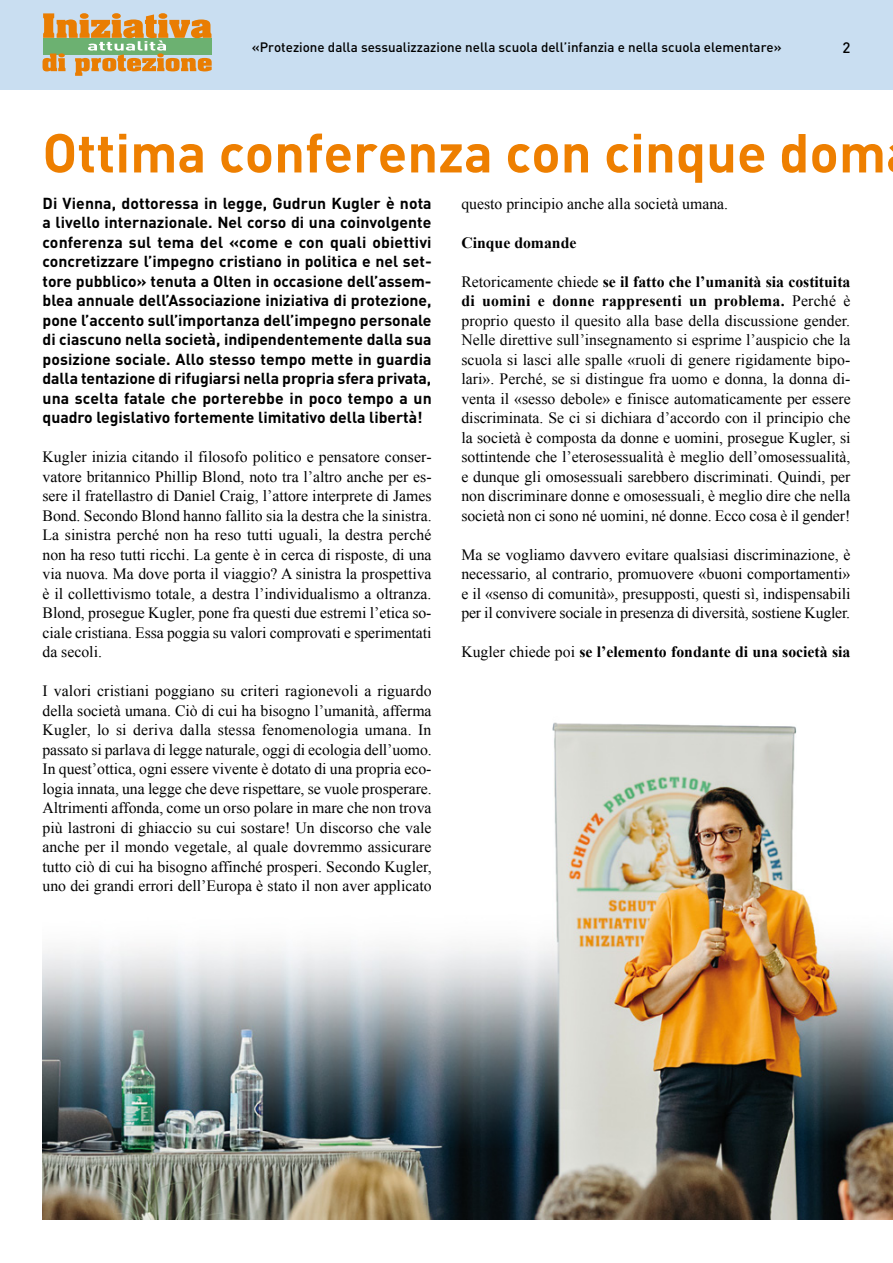
<style>
.page{position:relative;width:893px;height:1263px;background:#fff}
.page>*{position:absolute;margin:0;border:0;box-sizing:border-box;transform-origin:0 0}
.t1{font:700 54px "DIN";color:#ee7f00}
.t2{font:15.75px/19.5px "Times New Roman";letter-spacing:-.005em;color:#000;text-align:justify}
.t3{font:700 15.75px/19.5px "DIN";color:#000;text-align:justify}
.t4{font:700 15.75px "Times New Roman";color:#000}
.t5{font:500 15px "DIN";color:#000}
.t6{font:500 13.5px "DIN";color:#000}
.s1{font-weight:700}
.s2{font-weight:400}
</style>
<div class="page">
<div style="left:0;top:0;width:893px;height:89px;background:#c9def1"></div>
<svg style="left:43px;top:13px;width:169px;height:63px"></svg>
<img style="left:43px;top:722px;width:850px;height:497px">
<p class="t6" style="left:252px;top:38px;width:531px">«Protezione dalla sessualizzazione nella scuola dell’infanzia e nella scuola elementare»</p>
<p class="t5" style="left:842px;top:38px;width:9px">2</p>
<h1 class="t1" style="left:43px;top:118px;width:845px">Ottima conferenza con cinque dom</h1>
<p class="t3" style="left:43px;top:193px;width:391px">Di Vienna, dottoressa in legge, Gudrun Kugler è nota a livello internazionale. Nel corso di una coinvolgente conferenza sul tema del «come e con quali obiettivi concretizzare l’impegno cristiano in politica e nel set&shy;tore pubblico» tenuta a Olten in occasione dell’assem&shy;blea annuale dell’Associazione iniziativa di protezione, pone l’accento sull’importanza dell’impegno personale di ciascuno nella società, indipendentemente dalla sua posizione sociale. Allo stesso tempo mette in guardia dalla tentazione di rifugiarsi nella propria sfera privata, una scelta fatale che porterebbe in poco tempo a un quadro legislativo fortemente limitativo della libertà!</p>
<p class="t2" style="left:43px;top:447px;width:391px">Kugler inizia citando il filosofo politico e pensatore conser&shy;vatore britannico Phillip Blond, noto tra l’altro anche per es&shy;sere il fratellastro di Daniel Craig, l’attore interprete di James Bond. Secondo Blond hanno fallito sia la destra che la sinistra.<br>La sinistra perché non ha reso tutti uguali, la destra perché non ha reso tutti ricchi. La gente è in cerca di risposte, di una via nuova. Ma dove porta il viaggio? A sinistra la prospettiva è il collettivismo totale, a destra l’individualismo a oltranza.<br>Blond, prosegue Kugler, pone fra questi due estremi l’etica so&shy;ciale cristiana. Essa poggia su valori comprovati e sperimentati da secoli.</p>
<p class="t2" style="left:43px;top:681px;width:391px">I valori cristiani poggiano su criteri ragionevoli a riguardo della società umana. Ciò di cui ha bisogno l’umanità, afferma Kugler, lo si deriva dalla stessa fenomenologia umana. In passato si parlava di legge naturale, oggi di ecologia dell’uomo.<br>In quest’ottica, ogni essere vivente è dotato di una propria eco&shy;logia innata, una legge che deve rispettare, se vuole prosperare.<br>Altrimenti affonda, come un orso polare in mare che non trova più lastroni di ghiaccio su cui sostare! Un discorso che vale anche per il mondo vegetale, al quale dovremmo assicurare tutto ciò di cui ha bisogno affinché prosperi. Secondo Kugler, uno dei grandi errori dell’Europa è stato il non aver applicato</p>
<p class="t2" style="left:461px;top:194px;width:268px">questo principio anche alla società umana.</p>
<p class="t4" style="left:461px;top:232px;width:117px">Cinque domande</p>
<p class="t2" style="left:461px;top:272px;width:391px">Retoricamente chiede <span class="s1">se il fatto che l’umanità sia costituita di uomini e donne rappresenti un problema.</span> Perché è proprio questo il quesito alla base della discussione gender.<br>Nelle direttive sull’insegnamento si esprime l’auspicio che la scuola si lasci alle spalle «ruoli di genere rigidamente bipo&shy;lari». Perché, se si distingue fra uomo e donna, la donna di&shy;venta il «sesso debole» e finisce automaticamente per essere discriminata. Se ci si dichiara d’accordo con il principio che la società è composta da donne e uomini, prosegue Kugler, si sottintende che l’eterosessualità è meglio dell’omosessualità, e dunque gli omosessuali sarebbero discriminati. Quindi, per non discriminare donne e omosessuali, è meglio dire che nella società non ci sono né uomini, né donne. Ecco cosa è il gender!</p>
<p class="t2" style="left:461px;top:545px;width:391px">Ma se vogliamo davvero evitare qualsiasi discriminazione, è necessario, al contrario, promuovere «buoni comportamenti» e il «senso di comunità», presupposti, questi sì, indispensabili per il convivere sociale in presenza di diversità, sostiene Kugler.</p>
<p class="t4" style="left:461px;top:641px;width:391px"><span class="s2">Kugler chiede poi</span> se l’elemento fondante di una società sia</p>
</div>
